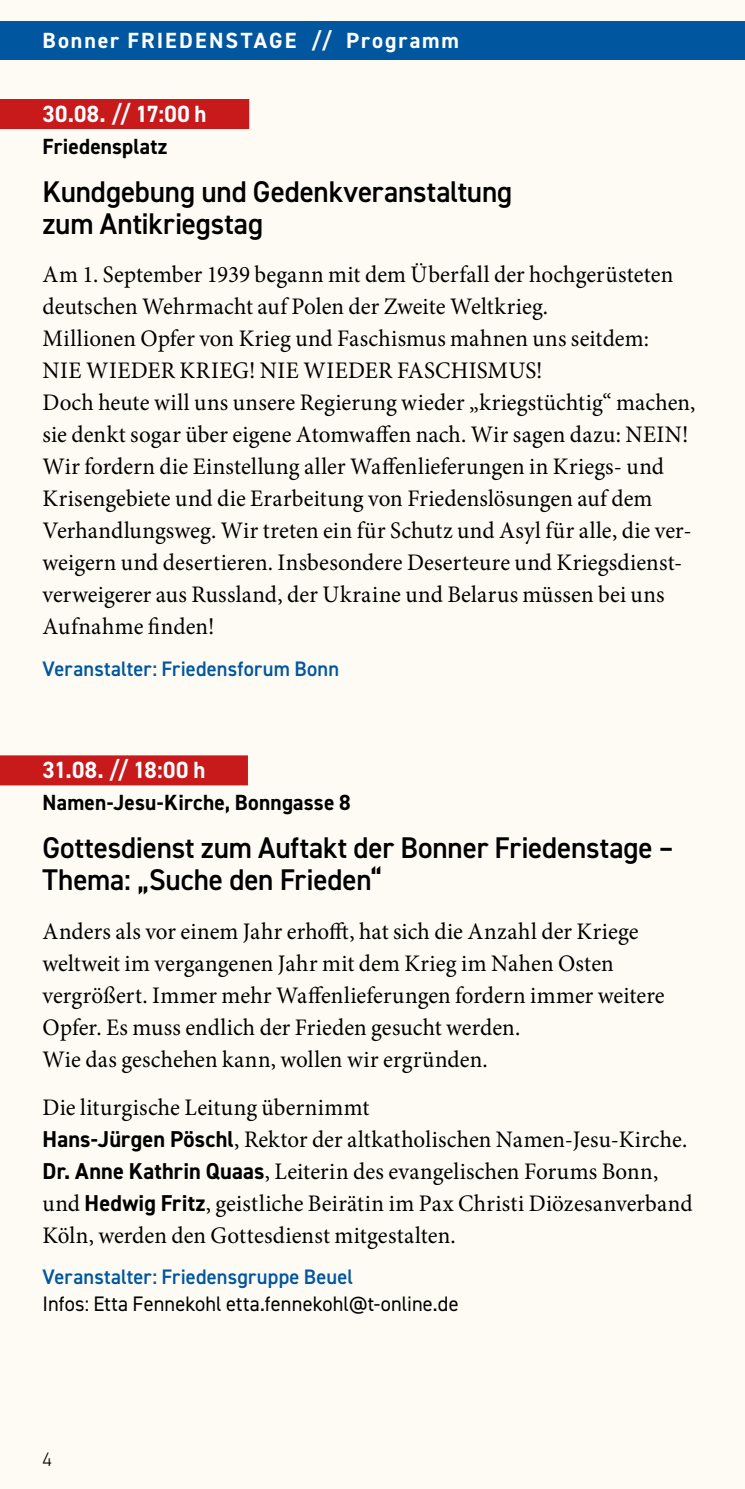
<style>
.page{position:relative;width:745px;height:1489px;background:#fff}
.page>*{position:absolute;margin:0;border:0;box-sizing:border-box;transform-origin:0 0}
.u1{font:600 30px/32px "DIN2014";letter-spacing:-.005em;color:#000}
.txt{font:23.75px/32px "Minion Pro";letter-spacing:.005em;color:#000}
.ZeitTerminAnschnitt{font:700 23.5px "DIN2014";letter-spacing:.015em;color:#fff}
.ortTermin{font:700 22px "DIN2014";letter-spacing:.01em;color:#000}
.ortTermin-2{font:700 22px "DIN2014";letter-spacing:.095em;color:#fff}
.veranstalter_01{font:21px/27px "DIN2014";letter-spacing:.005em;color:#000}
.veranstalter_01-2{font:600 21px "DIN2014";letter-spacing:.01em;color:#00569f}
.veranstalter_01-3{font:300 19.5px "DIN2014";color:#000}
.s1{font-family:"DIN2014";font-weight:700;font-size:23px}
.s2{font-weight:600;color:#00569f}
</style>
<div class="page">
<div style="left:0;top:0;width:744px;height:1488px;background:#fefbf4"></div>
<div style="left:0;top:99px;width:249px;height:30px;background:#c8191b"></div>
<div style="left:0;top:755px;width:248px;height:30px;background:#c8191b"></div>
<div style="left:0;top:21px;width:744px;height:39px;background:#00569f"></div>
<p class="ortTermin-2" style="left:43px;top:26px;width:418px">Bonner FRIEDENSTAGE // Programm</p>
<p class="ZeitTerminAnschnitt" style="left:43px;top:98px;width:165px">30.08. // 17:00 h</p>
<p class="ortTermin" style="left:43px;top:132px;width:126px">Friedensplatz</p>
<p class="u1" style="left:43px;top:175px;width:471px">Kundgebung und Gedenkveranstaltung zum Antikriegstag</p>
<p class="txt" style="left:43px;top:259px;width:654px">Am 1. September 1939 begann mit dem Überfall der hochgerüsteten deutschen Wehrmacht auf Polen der Zweite Weltkrieg.<br>Millionen Opfer von Krieg und Faschismus mahnen uns seitdem:<br>NIE WIEDER KRIEG! NIE WIEDER FASCHISMUS!<br>Doch heute will uns unsere Regierung wieder „kriegstüchtig“ machen, sie denkt sogar über eigene Atomwaffen nach. Wir sagen dazu: NEIN!<br>Wir fordern die Einstellung aller Waffenlieferungen in Kriegs- und Krisengebiete und die Erarbeitung von Friedenslösungen auf dem Verhandlungsweg. Wir treten ein für Schutz und Asyl für alle, die ver&shy;weigern und desertieren. Insbesondere Deserteure und Kriegsdienst&shy;verweigerer aus Russland, der Ukraine und Belarus müssen bei uns Aufnahme finden!</p>
<p class="veranstalter_01-2" style="left:43px;top:654px;width:298px">Veranstalter: Friedensforum Bonn</p>
<p class="ZeitTerminAnschnitt" style="left:43px;top:754px;width:164px">31.08. // 18:00 h</p>
<p class="ortTermin" style="left:43px;top:788px;width:309px">Namen-Jesu-Kirche, Bonngasse 8</p>
<p class="u1" style="left:43px;top:831px;width:632px">Gottesdienst zum Auftakt der Bonner Friedenstage –<br>Thema: „Suche den Frieden“</p>
<p class="txt" style="left:43px;top:915px;width:623px">Anders als vor einem Jahr erhofft, hat sich die Anzahl der Kriege weltweit im vergangenen Jahr mit dem Krieg im Nahen Osten vergrößert. Immer mehr Waffenlieferungen fordern immer weitere Opfer. Es muss endlich der Frieden gesucht werden.<br>Wie das geschehen kann, wollen wir ergründen.</p>
<p class="txt" style="left:43px;top:1091px;width:651px">Die liturgische Leitung übernimmt<br><span class="s1">Hans-Jürgen Pöschl</span>, Rektor der altkatholischen Namen-Jesu-Kirche.<br><span class="s1">Dr. Anne Kathrin Quaas</span>, Leiterin des evangelischen Forums Bonn, und <span class="s1">Hedwig Fritz</span>, geistliche Beirätin im Pax Christi Diözesanverband Köln, werden den Gottesdienst mitgestalten.</p>
<p class="veranstalter_01" style="left:43px;top:1262px;width:417px"><span class="s2">Veranstalter: Friedensgruppe Beuel<br></span>Infos: Etta Fennekohl etta.fennekohl@t-online.de</p>
<p class="veranstalter_01-3" style="left:43px;top:1447px;width:11px">4</p>
</div>
